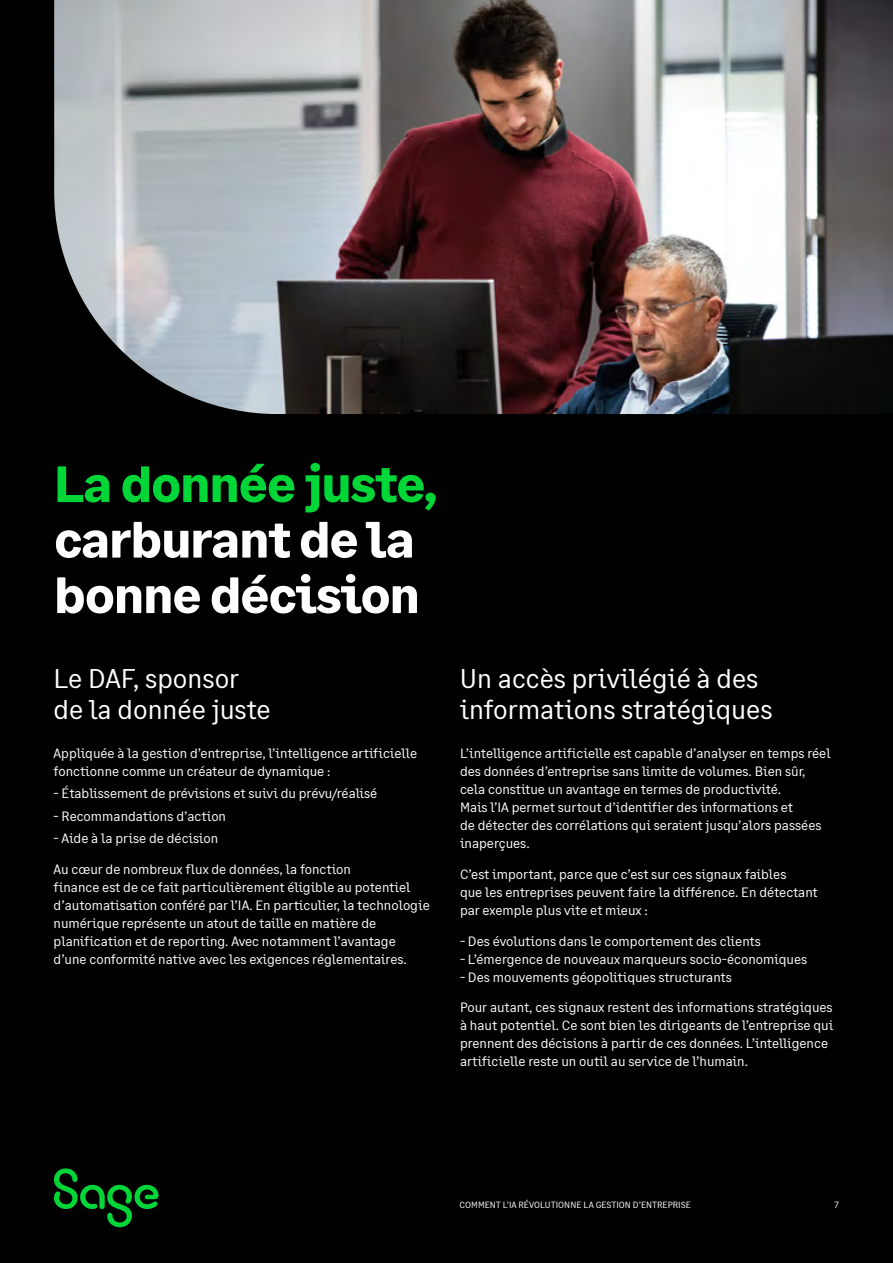
<style>
.page{position:relative;width:893px;height:1263px;background:#000}
.page>*{position:absolute;margin:0;border:0;box-sizing:border-box;transform-origin:0 0}
.t1{font:700 51px/55.5px "Sage Text";letter-spacing:-.02em;color:#fff}
.t2{font:700 51px "Sage Text";letter-spacing:-.02em;color:#00d638}
.t3{font:27px/31.5px "Sage Text";color:#fff}
.t4{font:13.5px/18px "Sage Text";color:#fff}
.t5{font:9px "Sage Text";color:#fff}
</style>
<div class="page">
<img style="left:54px;top:0;width:839px;height:414px">
<svg style="left:54px;top:1168px;width:105px;height:59px"></svg>
<h1 class="t2" style="left:54px;top:452px;width:385px">La donnée juste,</h1>
<h1 class="t1" style="left:54px;top:513px;width:367px">carburant de la bonne décision</h1>
<h2 class="t3" style="left:54px;top:663px;width:219px">Le DAF, sponsor de la donnée juste</h2>
<h2 class="t3" style="left:460px;top:663px;width:314px">Un accès privilégié à des informations stratégiques</h2>
<p class="t4" style="left:54px;top:745px;width:365px">Appliquée à la gestion d’entreprise, l’intelligence artificielle fonctionne comme un créateur de dynamique :</p>
<p class="t4" style="left:54px;top:785px;width:325px">- Établissement de prévisions et suivi du prévu/réalisé</p>
<p class="t4" style="left:54px;top:807px;width:174px">- Recommandations d’action</p>
<p class="t4" style="left:54px;top:829px;width:166px">- Aide à la prise de décision</p>
<p class="t4" style="left:54px;top:860px;width:378px">Au cœur de nombreux flux de données, la fonction<br>finance est de ce fait particulièrement éligible au potentiel d’automatisation conféré par l’IA. En particulier, la technologie numérique représente un atout de taille en matière de planification et de reporting. Avec notamment l’avantage d’une conformité native avec les exigences réglementaires.</p>
<p class="t4" style="left:460px;top:744px;width:372px">L’intelligence artificielle est capable d’analyser en temps réel des données d’entreprise sans limite de volumes. Bien sûr, cela constitue un avantage en termes de productivité.<br>Mais l’IA permet surtout d’identifier des informations et<br>de détecter des corrélations qui seraient jusqu’alors passées inaperçues.</p>
<p class="t4" style="left:460px;top:865px;width:359px">C’est important, parce que c’est sur ces signaux faibles<br>que les entreprises peuvent faire la différence. En détectant par exemple plus vite et mieux :</p>
<p class="t4" style="left:460px;top:932px;width:302px">- Des évolutions dans le comportement des clients</p>
<p class="t4" style="left:460px;top:950px;width:349px">- L’émergence de nouveaux marqueurs socio-économiques</p>
<p class="t4" style="left:460px;top:968px;width:273px">- Des mouvements géopolitiques structurants</p>
<p class="t4" style="left:460px;top:999px;width:375px">Pour autant, ces signaux restent des informations stratégiques à haut potentiel. Ce sont bien les dirigeants de l’entreprise qui prennent des décisions à partir de ces données. L’intelligence artificielle reste un outil au service de l’humain.</p>
<p class="t5" style="left:460px;top:1200px;width:233px">COMMENT L’IA RÉVOLUTIONNE LA GESTION D’ENTREPRISE</p>
<p class="t5" style="left:835px;top:1200px;width:6px">7</p>
</div>
